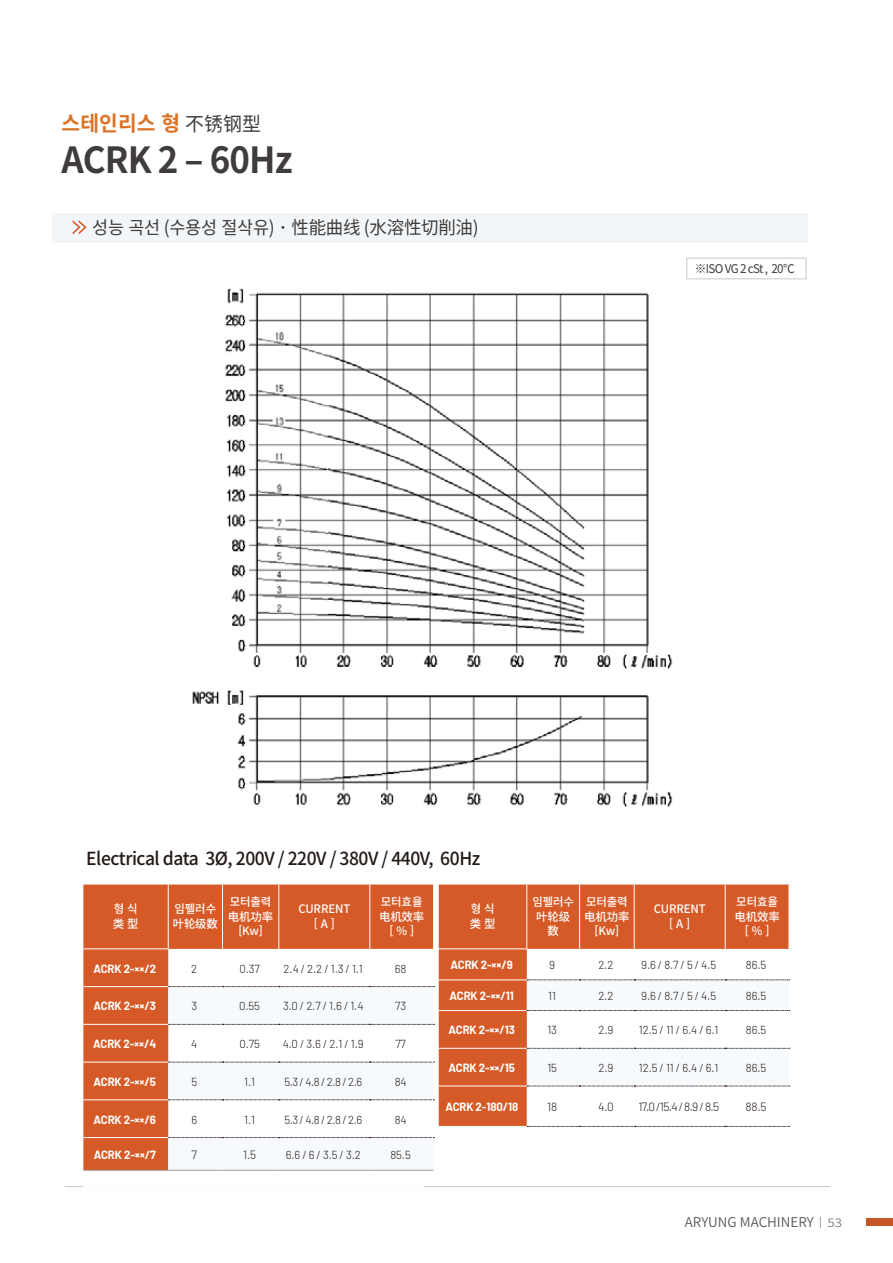
<style>
.page{position:relative;width:893px;height:1263px;background:#fff}
.page>*{position:absolute;margin:0;border:0;box-sizing:border-box;transform-origin:0 0}
.t1{font:700 36px "Noto Sans CJ Kjp";letter-spacing:-.025em;color:#3f3c3b}
.t2{font:700 21px "Noto Sans CJ Kjp";letter-spacing:.005em;color:#db7327}
.t3{font:500 18px "Noto Sans CJ Kjp";letter-spacing:-.025em;color:#231916}
.t4{font:18px "Noto Sans CJ Kjp";letter-spacing:-.015em;color:#3f3c3b}
.t5{font:600 13.5px "Noto Sans CJ Kjp";color:#5a5858}
.t6{font:300 12px "Barlow";letter-spacing:-.03em;color:#231916}
.t7{font:12px "Noto Sans CJ Kjp";letter-spacing:-.055em;color:#3f3c3b}
.t8{font:300 11.7px "Barlow";letter-spacing:-.01em;color:#231916}
.t9{font:700 11.7px "Barlow";letter-spacing:-.01em;color:#fff}
.t10{font:500 11.7px/14.5px "Noto Sans CJ Kjp";letter-spacing:-.01em;color:#fff;text-align:center}
.s1{font-weight:400;font-size:19.5px;color:#3f3c3b}
.s2{font-weight:500}
.s3{font-weight:300;font-size:11.55px}
</style>
<div class="page">
<div style="left:866px;top:1219px;width:27px;height:7px;background:#c45627"></div>
<hr style="left:65px;top:1186px;width:765px;height:1px;background:#cacaca">
<svg style="left:439px;top:884px;width:350px;height:242px;fill:#d65a27"></svg>
<hr style="left:527px;top:884px;width:1px;height:65px;background:#fff">
<hr style="left:579px;top:884px;width:1px;height:65px;background:#fff">
<hr style="left:634px;top:884px;width:1px;height:65px;background:#fff">
<hr style="left:725px;top:884px;width:1px;height:65px;background:#fff">
<svg style="left:527px;top:980px;width:263px;height:147px"></svg>
<hr style="left:439px;top:949px;width:88px;height:1px;background:#fff">
<hr style="left:439px;top:980px;width:88px;height:1px;background:#fff">
<hr style="left:439px;top:1010px;width:88px;height:1px;background:#fff">
<hr style="left:439px;top:1048px;width:88px;height:1px;background:#fff">
<hr style="left:439px;top:1086px;width:88px;height:1px;background:#fff">
<svg style="left:83px;top:884px;width:350px;height:286px;fill:#d65a27"></svg>
<svg style="left:168px;top:987px;width:266px;height:183px;fill:#f6fafc"></svg>
<svg style="left:168px;top:986px;width:266px;height:1px"></svg>
<svg style="left:168px;top:1024px;width:266px;height:1px"></svg>
<hr style="left:168px;top:884px;width:1px;height:65px;background:#fff">
<hr style="left:222px;top:884px;width:1px;height:65px;background:#fff">
<hr style="left:279px;top:884px;width:1px;height:65px;background:#fff">
<hr style="left:370px;top:884px;width:1px;height:65px;background:#fff">
<hr style="left:83px;top:1170px;width:85px;height:1px;background:#9fa0a0">
<hr style="left:168px;top:1170px;width:54px;height:1px;background:#9fa0a0">
<hr style="left:222px;top:1170px;width:57px;height:1px;background:#9fa0a0">
<hr style="left:279px;top:1170px;width:91px;height:1px;background:#9fa0a0">
<hr style="left:370px;top:1170px;width:64px;height:1px;background:#9fa0a0">
<svg style="left:168px;top:1062px;width:266px;height:1px"></svg>
<svg style="left:168px;top:1099px;width:266px;height:1px"></svg>
<svg style="left:168px;top:1137px;width:266px;height:1px"></svg>
<hr style="left:83px;top:949px;width:85px;height:1px;background:#fff">
<hr style="left:83px;top:986px;width:85px;height:1px;background:#fff">
<hr style="left:83px;top:1024px;width:85px;height:1px;background:#fff">
<hr style="left:83px;top:1062px;width:85px;height:1px;background:#fff">
<hr style="left:83px;top:1099px;width:85px;height:1px;background:#fff">
<hr style="left:83px;top:1137px;width:85px;height:1px;background:#fff">
<div style="left:52px;top:213px;width:756px;height:30px;background:#f3f6f8"></div>
<svg style="left:73px;top:220px;width:14px;height:15px"></svg>
<div style="left:686px;top:257px;width:121px;height:23px;border:2px solid #d8dcde"></div>
<img style="left:192px;top:288px;width:481px;height:519px">
<h2 class="t2" style="left:62px;top:111px;width:201px">스테인리스 형 <span class="s1">不锈钢型</span></h2>
<h1 class="t1" style="left:62px;top:140px;width:232px">ACRK 2 – 60Hz</h1>
<h3 class="t4" style="left:92px;top:217px;width:388px">성능 곡선 (수용성 절삭유) <span class="s2">·</span> 性能曲线 (水溶性切削油)</h3>
<p class="t7" style="left:695px;top:262px;width:101px">※ISO VG 2 cSt , 20℃</p>
<h3 class="t3" style="left:86px;top:848px;width:396px">Electrical data 3Ø, 200V / 220V / 380V / 440V, 60Hz</h3>
<p class="t10" style="left:113px;top:902px;width:27px;text-align:left">형 식类 型</p>
<p class="t10" style="left:173px;top:902px;width:47px;text-align:left">임펠러수叶轮级数</p>
<p class="t10" style="left:228px;top:895px;width:47px">모터출력电机功率[Kw]</p>
<p class="t10" style="left:298px;top:902px;width:53px">CURRENT [ A ]</p>
<p class="t10" style="left:379px;top:895px;width:47px">모터효율电机效率[ % ]</p>
<p class="t9" style="left:93px;top:960px;width:64px">ACRK 2-××/2</p>
<p class="t8" style="left:191px;top:960px;width:8px">2</p>
<p class="t8" style="left:239px;top:960px;width:22px">0.37</p>
<p class="t8" style="left:284px;top:960px;width:81px">2.4 / 2.2 / 1.3 / 1.1</p>
<p class="t8" style="left:395px;top:960px;width:13px">68</p>
<p class="t9" style="left:94px;top:997px;width:64px">ACRK 2-××/3</p>
<p class="t8" style="left:191px;top:998px;width:7px">3</p>
<p class="t8" style="left:239px;top:998px;width:22px">0.55</p>
<p class="t8" style="left:283px;top:998px;width:82px">3.0 / 2.7 / 1.6 / 1.4</p>
<p class="t8" style="left:395px;top:998px;width:13px">73</p>
<p class="t9" style="left:93px;top:1035px;width:65px">ACRK 2-××/4</p>
<p class="t8" style="left:191px;top:1035px;width:8px">4</p>
<p class="t8" style="left:239px;top:1035px;width:22px">0.75</p>
<p class="t8" style="left:283px;top:1035px;width:82px">4.0 / 3.6 / 2.1 / 1.9</p>
<p class="t8" style="left:395px;top:1035px;width:12px">77</p>
<p class="t9" style="left:94px;top:1073px;width:64px">ACRK 2-××/5</p>
<p class="t8" style="left:191px;top:1073px;width:7px">5</p>
<p class="t8" style="left:244px;top:1073px;width:12px">1.1</p>
<p class="t8" style="left:284px;top:1073px;width:79px">5.3 / 4.8 / 2.8 / 2.6</p>
<p class="t8" style="left:395px;top:1073px;width:13px">84</p>
<p class="t9" style="left:94px;top:1111px;width:64px">ACRK 2-××/6</p>
<p class="t8" style="left:191px;top:1111px;width:7px">6</p>
<p class="t8" style="left:244px;top:1111px;width:12px">1.1</p>
<p class="t8" style="left:284px;top:1111px;width:79px">5.3 / 4.8 / 2.8 / 2.6</p>
<p class="t8" style="left:395px;top:1111px;width:13px">84</p>
<p class="t9" style="left:94px;top:1146px;width:63px">ACRK 2-××/7</p>
<p class="t6" style="left:192px;top:1146px;width:7px">7</p>
<p class="t6" style="left:243px;top:1146px;width:15px">1.5</p>
<p class="t8" style="left:286px;top:1146px;width:77px">6.6 / 6 / 3.5 / 3.2</p>
<p class="t8" style="left:390px;top:1146px;width:22px">85.5</p>
<p class="t10" style="left:470px;top:902px;width:27px;text-align:left">형 식类 型</p>
<p class="t10" style="left:532px;top:895px;width:43px">임펠러수叶轮级数</p>
<p class="t10" style="left:584px;top:895px;width:47px">모터출력电机功率[Kw]</p>
<p class="t10" style="left:654px;top:902px;width:53px">CURRENT [ A ]</p>
<p class="t10" style="left:734px;top:895px;width:47px">모터효율电机效率[ % ]</p>
<p class="t9" style="left:451px;top:956px;width:64px">ACRK 2-××/9</p>
<p class="t8" style="left:549px;top:957px;width:7px">9</p>
<p class="t8" style="left:598px;top:957px;width:17px">2.2</p>
<p class="t8" style="left:641px;top:957px;width:76px">9.6 / 8.7 / 5 / 4.5</p>
<p class="t8" style="left:746px;top:957px;width:22px">86.5</p>
<p class="t9" style="left:450px;top:987px;width:66px">ACRK 2-××/11</p>
<p class="t8" style="left:548px;top:987px;width:9px">11</p>
<p class="t8" style="left:598px;top:987px;width:17px">2.2</p>
<p class="t8" style="left:641px;top:987px;width:76px">9.6 / 8.7 / 5 / 4.5</p>
<p class="t8" style="left:746px;top:987px;width:22px">86.5</p>
<p class="t9" style="left:449px;top:1021px;width:68px">ACRK 2-××/13</p>
<p class="t8" style="left:547px;top:1022px;width:11px">13</p>
<p class="t8" style="left:598px;top:1022px;width:16px">2.9</p>
<p class="t8" style="left:639px;top:1022px;width:81px">12.5 / 11 / 6.4 / 6.1</p>
<p class="t8" style="left:746px;top:1022px;width:22px">86.5</p>
<p class="t9" style="left:449px;top:1059px;width:68px">ACRK 2-××/15</p>
<p class="t8" style="left:547px;top:1059px;width:11px">15</p>
<p class="t8" style="left:598px;top:1059px;width:16px">2.9</p>
<p class="t8" style="left:639px;top:1059px;width:81px">12.5 / 11 / 6.4 / 6.1</p>
<p class="t8" style="left:746px;top:1059px;width:22px">86.5</p>
<p class="t9" style="left:445px;top:1098px;width:74px">ACRK 2-180/18</p>
<p class="t6" style="left:547px;top:1098px;width:12px">18</p>
<p class="t6" style="left:598px;top:1098px;width:17px">4.0</p>
<p class="t6" style="left:638px;top:1098px;width:82px">17.0 /15.4 / 8.9 / 8.5</p>
<p class="t6" style="left:745px;top:1098px;width:23px">88.5</p>
<p class="t5" style="left:685px;top:1215px;width:159px">ARYUNG MACHINERY<span class="s3">｜53</span></p>
</div>
